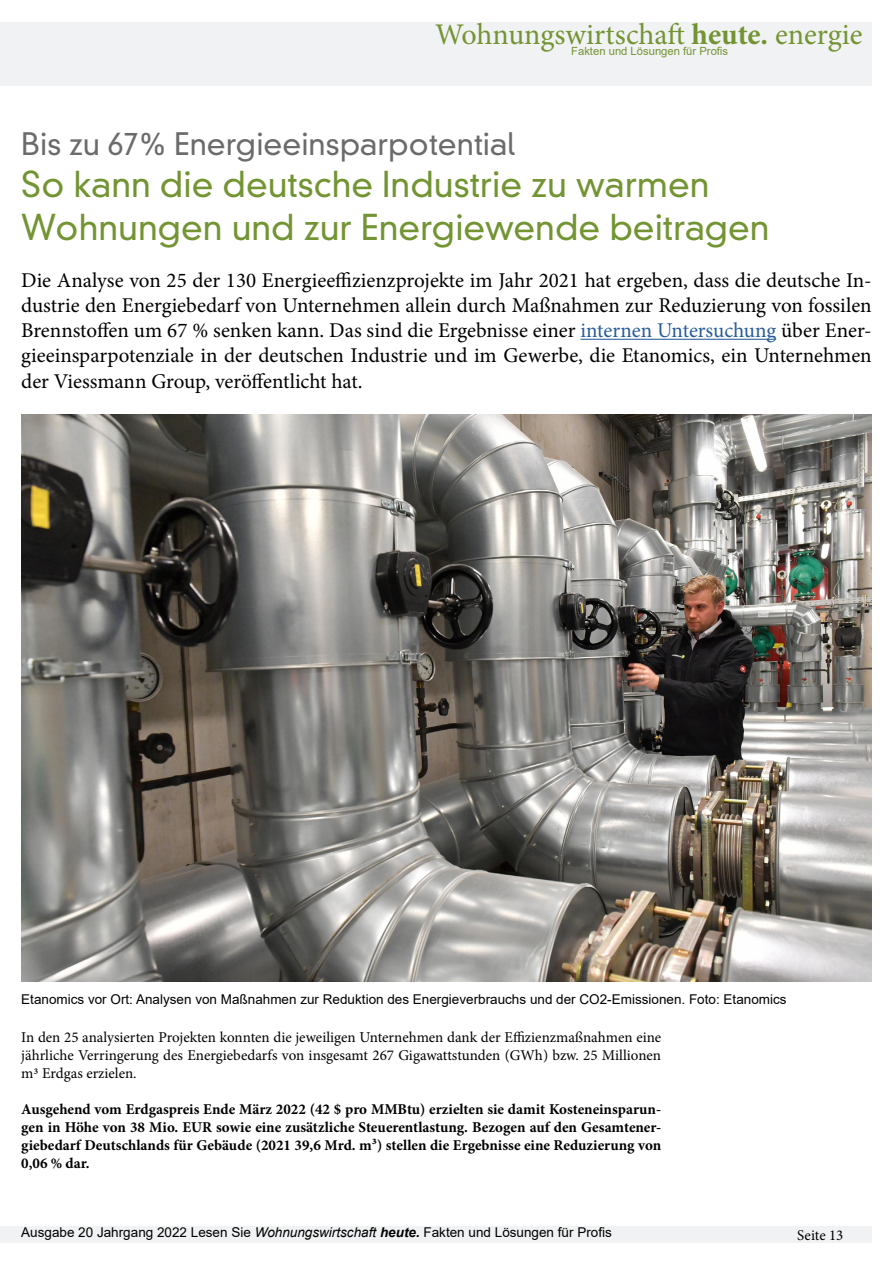
<style>
.page{position:relative;width:893px;height:1263px;background:#fff}
.page>*{position:absolute;margin:0;border:0;box-sizing:border-box;transform-origin:0 0}
.t1{font:300 34.5px/43.2px "DIN Neuzeit Grotesk Std";color:#739433}
.t2{font:30px "Minion Pro";color:#739433}
.t3{font:300 30px "DIN Neuzeit Grotesk Std";color:#6b6b6b}
.t4{font:21px/25.2px "Minion Pro";letter-spacing:-.005em;color:#000;text-align:justify}
.t5{font:700 15px/18px "Minion Pro";color:#000;text-align:justify}
.t6{font:15px/18px "Minion Pro";color:#000;text-align:justify}
.t7{font:13.5px "Arial";color:#000}
.t8{font:11.25px "Arial";color:#739433}
.s1{font-weight:700}
.s2{color:#275b9b}
.s3{font-style:italic}
.s4{font-weight:700;font-style:italic}
</style>
<div class="page">
<div style="left:0;top:22px;width:872px;height:63px;background:#f1f2f3"></div>
<div style="left:0;top:1226px;width:872px;height:16px;background:#f1f2f3"></div>
<img style="left:21px;top:415px;width:851px;height:566px">
<hr style="left:580px;top:339px;width:196px;height:1px;background:#275b9b">
<h2 class="t2" style="left:435px;top:14px;width:429px">Wohnungswirtschaft <span class="s1">heute.</span> energie</h2>
<p class="t8" style="left:571px;top:43px;width:158px">Fakten und Lösungen für Profis</p>
<h2 class="t3" style="left:21px;top:126px;width:495px">Bis zu 67% Energieeinsparpotential</h2>
<h1 class="t1" style="left:21px;top:163px;width:750px">So kann die deutsche Industrie zu warmen<br>Wohnungen und zur Energiewende beitragen</h1>
<p class="t4" style="left:21px;top:268px;width:852px">Die Analyse von 25 der 130 Energieeffizienzprojekte im Jahr 2021 hat ergeben, dass die deutsche In&shy;dustrie den Energiebedarf von Unternehmen allein durch Maßnahmen zur Reduzierung von fossilen Brennstoffen um 67 % senken kann. Das sind die Ergebnisse einer <span class="s2">internen Untersuchung</span> über Ener&shy;gieeinsparpotenziale in der deutschen Industrie und im Gewerbe, die Etanomics, ein Unternehmen der Viessmann Group, veröffentlicht hat.</p>
<p class="t7" style="left:21px;top:990px;width:767px">Etanomics vor Ort: Analysen von Maßnahmen zur Reduktion des Energieverbrauchs und der CO2-Emissionen. Foto: Etanomics</p>
<p class="t6" style="left:21px;top:1028px;width:641px">In den 25 analysierten Projekten konnten die jeweiligen Unternehmen dank der Effizienzmaßnahmen eine jährliche Verringerung des Energiebedarfs von insgesamt 267 Gigawattstunden (GWh) bzw. 25 Millionen m3 Erdgas erzielen.</p>
<p class="t5" style="left:21px;top:1099px;width:641px">Ausgehend vom Erdgaspreis Ende März 2022 (42 $ pro MMBtu) erzielten sie damit Kosteneinsparun&shy;gen in Höhe von 38 Mio. EUR sowie eine zusätzliche Steuerentlastung. Bezogen auf den Gesamtener&shy;giebedarf Deutschlands für Gebäude (2021 39,6 Mrd. m³) stellen die Ergebnisse eine Reduzierung von 0,06 % dar.</p>
<p class="t7" style="left:21px;top:1223px;width:592px">Ausgabe 20 Jahrgang 2022 Lesen Sie <span class="s3">Wohnungswirtschaft</span> <span class="s4">heute.</span> Fakten und Lösungen für Profis</p>
<p class="t6" style="left:797px;top:1226px;width:48px">Seite 13</p>
</div>
